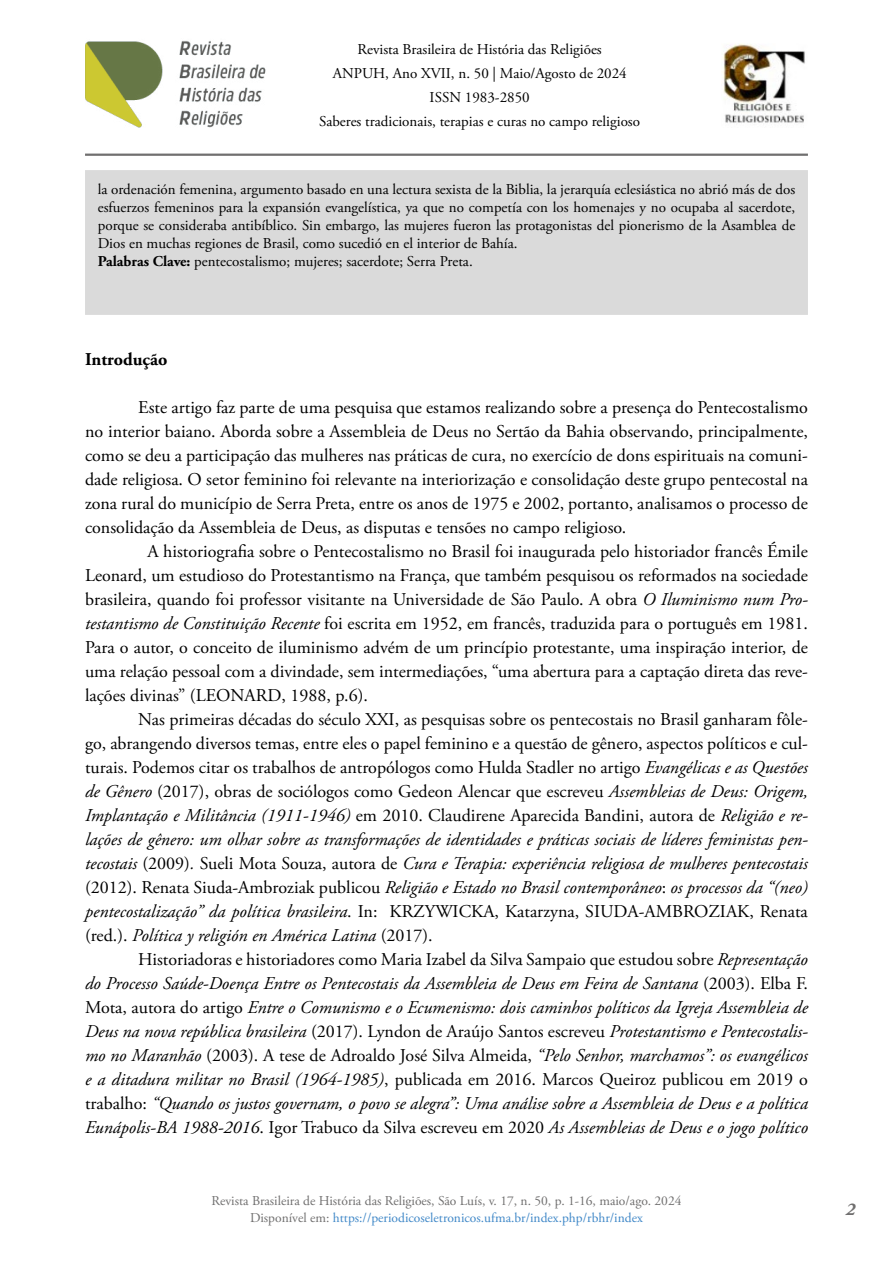
<style>
.page{position:relative;width:893px;height:1263px;background:#fff}
.page>*{position:absolute;margin:0;border:0;box-sizing:border-box;transform-origin:0 0}
.t1{font:18px/24px "Adobe Garamond Pro";color:#000;text-align:justify}
.t2{font:italic 18px/24px "Adobe Garamond Pro";color:#000;text-align:justify}
.t3{font:700 18px "Adobe Garamond Pro";color:#000}
.t4{font:italic 700 18px "Adobe Garamond Pro";color:#706f6f}
.t5{font:15px/18px "Adobe Garamond Pro";color:#000;text-align:center}
.t6{font:13.5px/16.5px "Adobe Garamond Pro";color:#706f6f;text-align:center}
.s1{font-weight:700}
.s2{font-style:italic}
.s3{font-style:normal}
.s4{color:#4088c8}
</style>
<div class="page">
<img style="left:85px;top:41px;width:181px;height:87px">
<img style="left:722px;top:43px;width:83px;height:80px">
<hr style="left:85px;top:154px;width:723px;height:2px;background:#706f6f">
<div style="left:85px;top:170px;width:723px;height:145px;background:#dadada"></div>
<p class="t5" style="left:319px;top:37px;width:322px;line-height:24px">Revista Brasileira de História das Religiões<br>ANPUH, Ano XVII, n. 50 | Maio/Agosto de 2024<br>ISSN 1983-2850<br>Saberes tradicionais, terapias e curas no campo religioso</p>
<p class="t5" style="left:98px;top:180px;width:699px;text-align:left">la ordenación femenina, argumento basado en una lectura sexista de la Biblia, la jerarquía eclesiástica no abrió más de dos esfuerzos femeninos para la expansión evangelística, ya que no competía con los homenajes y no ocupaba al sacerdote, porque se consideraba antibíblico. Sin embargo, las mujeres fueron las protagonistas del pionerismo de la Asamblea de Dios en muchas regiones de Brasil, como sucedió en el interior de Bahía.<br><span class="s1">Palabras Clave:</span> pentecostalismo; mujeres; sacerdote; Serra Preta.</p>
<p class="t3" style="left:85px;top:349px;width:84px">Introdução</p>
<p class="t1" style="left:85px;top:396px;width:724px;text-indent:53px">Este artigo faz parte de uma pesquisa que estamos realizando sobre a presença do Pentecostalismo no interior baiano. Aborda sobre a Assembleia de Deus no Sertão da Bahia observando, principalmente, como se deu a participação das mulheres nas práticas de cura, no exercício de dons espirituais na comuni&shy;dade religiosa. O setor feminino foi relevante na interiorização e consolidação deste grupo pentecostal na zona rural do município de Serra Preta, entre os anos de 1975 e 2002, portanto, analisamos o processo de consolidação da Assembleia de Deus, as disputas e tensões no campo religioso.</p>
<p class="t1" style="left:85px;top:540px;width:724px;text-indent:62px">A historiografia sobre o Pentecostalismo no Brasil foi inaugurada pelo historiador francês Émile Leonard, um estudioso do Protestantismo na França, que também pesquisou os reformados na sociedade brasileira, quando foi professor visitante na Universidade de São Paulo. A obra <span class="s2">O Iluminismo num Pro&shy;testantismo de Constituição Recente</span> foi escrita em 1952, em francês, traduzida para o português em 1981.<br>Para o autor, o conceito de iluminismo advém de um princípio protestante, uma inspiração interior, de uma relação pessoal com a divindade, sem intermediações, “uma abertura para a captação direta das reve&shy;lações divinas” (LEONARD, 1988, p.6).</p>
<p class="t1" style="left:85px;top:708px;width:724px;text-indent:53px">Nas primeiras décadas do século XXI, as pesquisas sobre os pentecostais no Brasil ganharam fôle&shy;go, abrangendo diversos temas, entre eles o papel feminino e a questão de gênero, aspectos políticos e cul&shy;turais. Podemos citar os trabalhos de antropólogos como Hulda Stadler no artigo <span class="s2">Evangélicas e as Questões de Gênero</span> (2017), obras de sociólogos como Gedeon Alencar que escreveu <span class="s2">Assembleias de Deus: Origem, Implantação e Militância (1911-1946)</span> em 2010. Claudirene Aparecida Bandini, autora de <span class="s2">Religião e re&shy;lações de gênero: um olhar sobre as transformações de identidades e práticas sociais de líderes feministas pen&shy;tecostais</span> (2009)<span class="s2">.</span> Sueli Mota Souza, autora de <span class="s2">Cura e Terapia: experiência religiosa de mulheres pentecostais </span>(2012). Renata Siuda-Ambroziak publicou <span class="s2">Religião e Estado no Brasil contemporâneo</span>: <span class="s2">os processos da “(neo) pentecostalização” da política brasileira</span>. In: KRZYWICKA, Katarzyna, SIUDA-AMBROZIAK, Renata (red.). <span class="s2">Política y religión en América Latina</span> (2017).</p>
<p class="t2" style="left:85px;top:947px;width:724px;text-indent:53px"><span class="s3">Historiadoras e historiadores como Maria Izabel da Silva Sampaio que estudou sobre</span> Representação do Processo Saúde-Doença Entre os Pentecostais da Assembleia de Deus em Feira de Santana <span class="s3">(2003). Elba F.<br>Mota, autora do artigo</span> Entre o Comunismo e o Ecumenismo: dois caminhos políticos da Igreja Assembleia de Deus na nova república brasileira <span class="s3">(2017). Lyndon de Araújo Santos escreveu</span> Protestantismo e Pentecostalis&shy;mo no Maranhão <span class="s3">(2003). A tese de Adroaldo José Silva Almeida,</span> “Pelo Senhor, marchamos”: os evangélicos e a ditadura militar no Brasil (1964-1985)<span class="s3">, publicada em 2016. Marcos Queiroz publicou em 2019 o trabalho:</span> “Quando os justos governam, o povo se alegra”: Uma análise sobre a Assembleia de Deus e a política Eunápolis-BA 1988-2016<span class="s3">. Igor Trabuco da Silva escreveu em 2020</span> As Assembleias de Deus e o jogo político</p>
<p class="t6" style="left:211px;top:1193px;width:471px">Revista Brasileira de História das Religiões, São Luís, v. 17, n. 50, p. 1-16, maio/ago. 2024<br>Disponível em: <span class="s4">https://periodicoseletronicos.ufma.br/index.php/rbhr/index</span></p>
<p class="t4" style="left:846px;top:1199px;width:11px">2</p>
</div>
